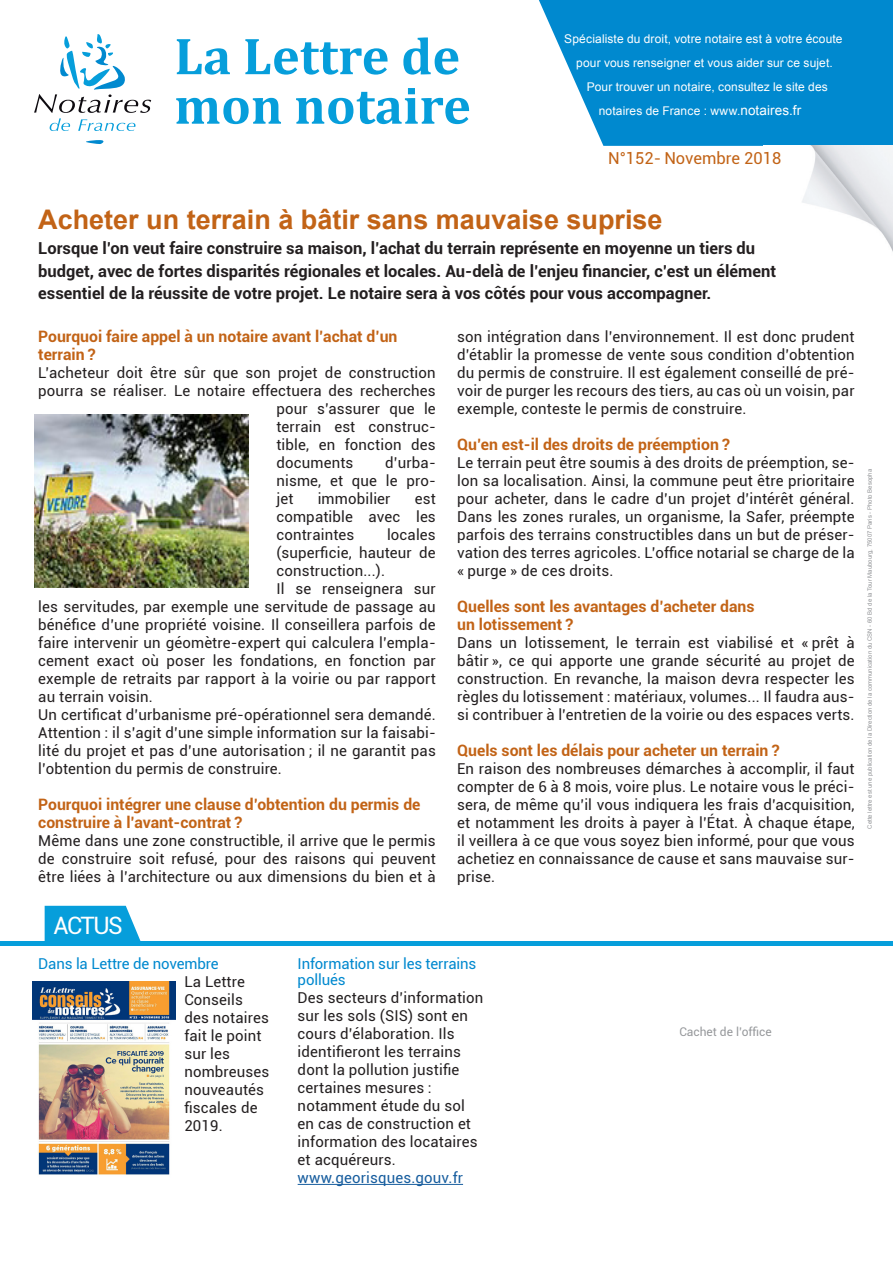
<style>
.page{position:relative;width:893px;height:1263px;background:#fff}
.page>*{position:absolute;margin:0;border:0;box-sizing:border-box;transform-origin:0 0}
.t1{font:700 52.5px/49.5px "Cambria";color:#069edb}
.Chapô{font:700 27px "Arial";color:#c26316}
.t2{font:24px "Roboto";letter-spacing:-.065em;color:#fff}
.t3{font:700 16.5px/22.5px "Roboto";color:#231f20}
.t4{font:16.5px "Roboto";color:#c26316}
.Questions{font:700 15.75px/18px "Roboto";color:#c26316}
.Réponses{font:700 15.75px "Roboto";color:#c26316}
.Réponses-2{font:15px/18px "Roboto";letter-spacing:.01em;color:#231f20;text-align:justify}
.Texte_noir_actus{font:15px/18px "Roboto";letter-spacing:.01em;color:#231f20}
.Texte_noir_actus-2{font:15px/16.5px "Roboto";letter-spacing:-.01em;color:#0089cf}
.Texte_noir_actus-3{font:15px "Roboto";letter-spacing:.01em;color:#175d9e}
.t5{font:12px "Arial";letter-spacing:.01em;color:#fff}
.t6{font:12px "Roboto";color:#97999c}
.t7{font:6px "Arial";color:#939598}
.s1{font-size:13.5px}
</style>
<div class="page">
<svg style="left:539px;top:0;width:354px;height:146px;background:#1994d3"></svg>
<svg style="left:34px;top:34px;width:117px;height:97px"></svg>
<svg style="left:86px;top:140px;width:18px;height:4px"></svg>
<svg style="left:45px;top:906px;width:96px;height:35px;background:#1aa5dd"></svg>
<img style="left:802px;top:146px;width:91px;height:106px">
<hr style="left:0;top:941px;width:893px;height:4px;background:#069edb">
<img style="left:33px;top:981px;width:143px;height:194px">
<img style="left:34px;top:414px;width:215px;height:173px">
<hr style="left:298px;top:1184px;width:165px;height:1px;background:#175d9e">
<p class="t1" style="left:174px;top:30px;width:298px">La Lettre de mon notaire</p>
<p class="t5" style="left:564px;top:31px;width:280px">Spécialiste du droit, votre notaire est à votre écoute</p>
<p class="t5" style="left:576px;top:55px;width:258px">pour vous renseigner et vous aider sur ce sujet.</p>
<p class="t5" style="left:587px;top:79px;width:243px">Pour trouver un notaire, consultez le site des</p>
<p class="t5" style="left:599px;top:103px;width:204px">notaires de France : www.<span class="s1">notaires.fr</span></p>
<p class="t4" style="left:608px;top:147px;width:175px">N°152- Novembre 2018</p>
<p class="Chapô" style="left:38px;top:202px;width:626px">Acheter un terrain à bâtir sans mauvaise suprise</p>
<p class="t3" style="left:38px;top:236px;width:739px">Lorsque l’on veut faire construire sa maison, l’achat du terrain représente en moyenne un tiers du budget, avec de fortes disparités régionales et locales. Au-delà de l’enjeu financier, c’est un élément essentiel de la réussite de votre projet. Le notaire sera à vos côtés pour vous accompagner.</p>
<p class="Questions" style="left:38px;top:327px;width:361px">Pourquoi faire appel à un notaire avant l’achat d’un terrain ?</p>
<p class="Réponses-2" style="left:38px;top:363px;width:399px">L’acheteur doit être sûr que son projet de construction</p>
<p class="Réponses-2" style="left:38px;top:381px;width:399px">pourra se réaliser. Le notaire effectuera des recherches</p>
<p class="Réponses-2" style="left:276px;top:399px;width:161px">pour s’assurer que le</p>
<p class="Réponses-2" style="left:276px;top:417px;width:161px">terrain est construc-</p>
<p class="Réponses-2" style="left:276px;top:435px;width:161px">tible, en fonction des</p>
<p class="Réponses-2" style="left:276px;top:453px;width:78px">documents</p>
<p class="Réponses-2" style="left:457px;top:327px;width:399px">son intégration dans l’environnement. Il est donc prudent d’établir la promesse de vente sous condition d’obtention du permis de construire. Il est également conseillé de pré&shy;voir de purger les recours des tiers, au cas où un voisin, par exemple, conteste le permis de construire.</p>
<p class="Réponses" style="left:457px;top:433px;width:274px">Qu’en est-il des droits de préemption ?</p>
<p class="Réponses-2" style="left:457px;top:453px;width:399px">Le terrain peut être soumis à des droits de préemption, se&shy;lon sa localisation. Ainsi, la commune peut être prioritaire pour acheter, dans le cadre d’un projet d’intérêt général.<br>Dans les zones rurales, un organisme, la Safer, préempte parfois des terrains constructibles dans un but de préser&shy;vation des terres agricoles. L’office notarial se charge de la « purge » de ces droits.</p>
<p class="Questions" style="left:457px;top:597px;width:299px">Quelles sont les avantages d’acheter dans un lotissement ?</p>
<p class="Réponses-2" style="left:457px;top:633px;width:399px">Dans un lotissement, le terrain est viabilisé et « prêt à bâtir », ce qui apporte une grande sécurité au projet de construction. En revanche, la maison devra respecter les règles du lotissement : matériaux, volumes... Il faudra aus&shy;si contribuer à l’entretien de la voirie ou des espaces verts.</p>
<p class="Questions" style="left:457px;top:741px;width:324px">Quels sont les délais pour acheter un terrain ?</p>
<p class="Réponses-2" style="left:457px;top:759px;width:399px">En raison des nombreuses démarches à accomplir, il faut compter de 6 à 8 mois, voire plus. Le notaire vous le préci&shy;sera, de même qu’il vous indiquera les frais d’acquisition, et notamment les droits à payer à l’État. À chaque étape, il veillera à ce que vous soyez bien informé, pour que vous achetiez en connaissance de cause et sans mauvaise sur&shy;prise.</p>
<p class="Réponses-2" style="left:276px;top:453px;width:161px;text-indent:109px">d’urba&shy;nisme, et que le pro&shy;jet</p>
<p class="Réponses-2" style="left:318px;top:489px;width:74px">immobilier</p>
<p class="Réponses-2" style="left:276px;top:489px;width:161px;text-indent:138px">est compatible avec les contraintes</p>
<p class="Réponses-2" style="left:276px;top:525px;width:161px;text-indent:111px">locales (superficie, hauteur de construction...).</p>
<p class="Réponses-2" style="left:38px;top:579px;width:399px;text-indent:238px">Il se renseignera sur les servitudes, par exemple une servitude de passage au bénéfice d’une propriété voisine. Il conseillera parfois de faire intervenir un géomètre-expert qui calculera l’empla&shy;cement exact où poser les fondations, en fonction par exemple de retraits par rapport à la voirie ou par rapport au terrain voisin.</p>
<p class="Réponses-2" style="left:38px;top:705px;width:399px">Un certificat d’urbanisme pré-opérationnel sera demandé.<br>Attention : il s’agit d’une simple information sur la faisabi&shy;lité du projet et pas d’une autorisation ; il ne garantit pas l’obtention du permis de construire.</p>
<p class="Questions" style="left:38px;top:795px;width:384px">Pourquoi intégrer une clause d’obtention du permis de construire à l’avant-contrat ?</p>
<p class="Réponses-2" style="left:38px;top:831px;width:399px">Même dans une zone constructible, il arrive que le permis de construire soit refusé, pour des raisons qui peuvent être liées à l’architecture ou aux dimensions du bien et à</p>
<h3 class="t2" style="left:54px;top:908px;width:71px">ACTUS</h3>
<p class="Texte_noir_actus-2" style="left:38px;top:955px;width:182px">Dans la Lettre de novembre</p>
<p class="Texte_noir_actus" style="left:184px;top:972px;width:87px">La Lettre<br>Conseils des notaires fait le point sur les nombreuses nouveautés fiscales de<br>2019.</p>
<p class="Texte_noir_actus-2" style="left:298px;top:955px;width:180px">Information sur les terrains pollués</p>
<p class="Texte_noir_actus" style="left:298px;top:988px;width:187px">Des secteurs d’information sur les sols (SIS) sont en cours d’élaboration. Ils identifieront les terrains dont la pollution justifie certaines mesures : notamment étude du sol en cas de construction et information des locataires et acquéreurs.</p>
<p class="Texte_noir_actus-3" style="left:298px;top:1167px;width:167px">www.georisques.gouv.fr</p>
<p class="t6" style="left:679px;top:1023px;width:94px">Cachet de l’office</p>
<p class="t7" style="left:866px;top:829px;width:361px;rotate:-90deg">Cette lettre est une publication de la Direction de la communication du CSN - 60 Bd de la Tour Maubourg, 75007 Paris - Photo Besopha</p>
</div>
